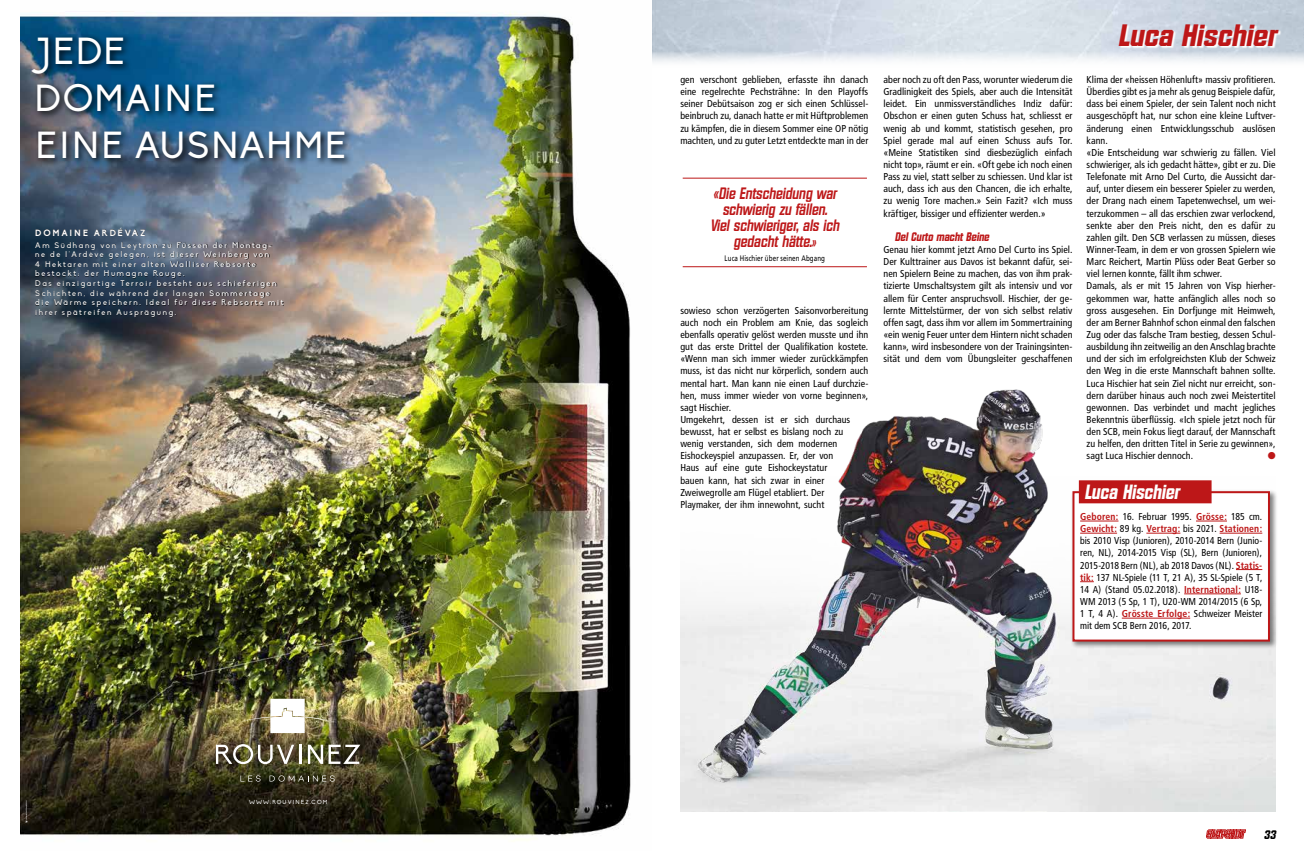
<style>
.page{position:relative;width:1304px;height:851px;background:#fff}
.page>*{position:absolute;margin:0;border:0;box-sizing:border-box;transform-origin:0 0}
.t1{font:37.1px/47px "Biko";letter-spacing:.05em;color:#fff}
.t2{font:italic 700 30px "Diamante";color:#bd1718}
.t3{font:italic 700 20px "Diamante";color:#fff;scale:.9 1}
.t4{font:italic 600 16px/16px "Diamante";color:#bd1718;text-align:center;scale:.89 1}
.t5{font:italic 700 12px "Diamante";color:#bd1718;scale:.9 1}
.t6{font:italic 700 12px "Diamante";color:#000}
.t7{font:condensed 10px/12.1px "Frutiger";letter-spacing:.005em;color:#000;text-align:justify}
.t8{font:10px "Zapf Dingbats ITC";color:#bd1718}
.t9{font:700 9px "Biko";letter-spacing:.2em;color:#fff}
.t10{font:8px/9.6px "Biko";letter-spacing:.2em;color:#fff}
.t11{font:8px "Frutiger LT Std";letter-spacing:.015em;color:#000;scale:.78 1}
.t12{font:5.7px "Biko";letter-spacing:.2em;color:#fff}
.s1{font-size:14px}
.s2{font-weight:700;color:#bd1718}
</style>
<div class="page">
<svg style="left:1206px;top:829px;width:40px;height:9px"></svg>
<img style="left:21px;top:11px;width:610px;height:830px">
<svg style="left:29px;top:34px;width:325px;height:133px;background:#305e84"></svg>
<div style="left:36px;top:228px;width:248px;height:89px;background:#000;opacity:.75"></div>
<img style="left:239px;top:698px;width:98px;height:35px">
<svg style="left:240px;top:775px;width:21px;height:6px"></svg>
<svg style="left:270px;top:775px;width:65px;height:6px"></svg>
<svg style="left:216px;top:744px;width:78px;height:20px"></svg>
<hr style="left:299px;top:744px;width:3px;height:19px;background:#fff">
<svg style="left:308px;top:744px;width:15px;height:19px"></svg>
<svg style="left:329px;top:744px;width:31px;height:19px"></svg>
<svg style="left:25px;top:800px;width:3px;height:22px"></svg>
<svg style="left:1119px;top:24px;width:163px;height:25px"></svg>
<hr style="left:683px;top:178px;width:184px;height:1px;background:#bd1718">
<hr style="left:683px;top:266px;width:184px;height:1px;background:#bd1718">
<img style="left:680px;top:389px;width:596px;height:422px">
<div style="left:1071px;top:489px;width:207px;height:160px;background:#000;opacity:.5"></div>
<div style="left:1073px;top:492px;width:196px;height:148px;background:#fff"></div>
<hr style="left:1080px;top:520px;width:38px;height:1px;background:#bd1718">
<hr style="left:1196px;top:520px;width:31px;height:1px;background:#bd1718">
<hr style="left:1080px;top:533px;width:37px;height:1px;background:#bd1718">
<hr style="left:1146px;top:533px;width:34px;height:1px;background:#bd1718">
<hr style="left:1220px;top:533px;width:42px;height:1px;background:#bd1718">
<svg style="left:1236px;top:569px;width:26px;height:1px"></svg>
<svg style="left:1080px;top:581px;width:14px;height:1px"></svg>
<hr style="left:1184px;top:593px;width:57px;height:1px;background:#bd1718">
<hr style="left:1122px;top:617px;width:68px;height:1px;background:#bd1718">
<div style="left:1072px;top:491px;width:198px;height:150px;border:2px solid #bd1718"></div>
<div style="left:1079px;top:480px;width:133px;height:23px;background:#bd1718"></div>
<h1 class="t1" style="left:35px;top:28px;width:312px">JEDE<br>DOMAINE<br>EINE AUSNAHME</h1>
<p class="t9" style="left:35px;top:227px;width:112px">DOMAINE ARDÉVAZ</p>
<p class="t10" style="left:35px;top:240px;width:250px">Am Südhang von Leytron zu Füssen der Montag&shy;ne de l'Ardève gelegen, ist dieser Weinberg von<br>4 Hektaren mit einer alten Walliser Rebsorte bestockt: der Humagne Rouge.<br>Das einzigartige Terroir besteht aus schieferigen Schichten, die während der langen Sommertage die Wärme speichern. Ideal für diese Rebsorte mit ihrer spätreifen Ausprägung.</p>
<p class="t12" style="left:249px;top:798px;width:80px">WWW.ROUVINEZ.COM</p>
<p class="t7" style="left:680px;top:74px;width:190px">gen verschont geblieben, erfasste ihn danach eine regelrechte Pechsträhne: In den Playoffs seiner Debütsaison zog er sich einen Schlüssel&shy;beinbruch zu, danach hatte er mit Hüftproblemen zu kämpfen, die in diesem Sommer eine OP nötig machten, und zu guter Letzt entdeckte man in der</p>
<h3 class="t4" style="left:710px;top:185px;width:146px">«Die Entscheidung war schwierig zu fällen.<br>Viel schwieriger, als ich gedacht hätte.<span class="s1">»</span></h3>
<p class="t11" style="left:725px;top:253px;width:130px">Luca Hischier über seinen Abgang</p>
<p class="t7" style="left:680px;top:304px;width:190px;text-align:left">sowieso schon verzögerten Saisonvorbereitung auch noch ein Problem am Knie, das sogleich ebenfalls operativ gelöst werden musste und ihn gut das erste Drittel der Qualifikation kostete. «Wenn man sich immer wieder zurückkämpfen muss, ist das nicht nur körperlich, sondern auch mental hart. Man kann nie einen Lauf durchzie&shy;hen, muss immer wieder von vorne beginnen», sagt Hischier.<br>Umgekehrt, dessen ist er sich durchaus bewusst, hat er selbst es bislang noch zu wenig verstanden, sich dem modernen Eishockeyspiel anzupassen. Er, der von<br>Haus auf eine gute Eishockeystatur<br>bauen kann, hat sich zwar in einer Zweiwegrolle am Flügel etabliert. Der<br>Playmaker, der ihm innewohnt, sucht</p>
<p class="t7" style="left:883px;top:74px;width:191px">aber noch zu oft den Pass, worunter wiederum die Gradlinigkeit des Spiels, aber auch die Intensität leidet. Ein unmissverständliches Indiz dafür:<br>Obschon er einen guten Schuss hat, schliesst er wenig ab und kommt, statistisch gesehen, pro Spiel gerade mal auf einen Schuss aufs Tor. «Meine Statistiken sind diesbezüglich einfach nicht top», räumt er ein. «Oft gebe ich noch einen Pass zu viel, statt selber zu schiessen. Und klar ist auch, dass ich aus den Chancen, die ich erhalte, zu wenig Tore machen.» Sein Fazit? «Ich muss kräftiger, bissiger und effizienter werden.»</p>
<p class="t5" style="left:895px;top:229px;width:106px">Del Curto macht Beine</p>
<p class="t7" style="left:883px;top:243px;width:190px">Genau hier kommt jetzt Arno Del Curto ins Spiel.<br>Der Kulttrainer aus Davos ist bekannt dafür, sei&shy;nen Spielern Beine zu machen, das von ihm prak&shy;tizierte Umschaltsystem gilt als intensiv und vor allem für Center anspruchsvoll. Hischier, der ge&shy;lernte Mittelstürmer, der von sich selbst relativ offen sagt, dass ihm vor allem im Sommertraining «ein wenig Feuer unter dem Hintern nicht schaden kann», wird insbesondere von der Trainingsinten&shy;sität und dem vom Übungsleiter geschaffenen</p>
<h2 class="t2" style="left:1118px;top:18px;width:159px">Luca Hischier</h2>
<p class="t7" style="left:1087px;top:74px;width:191px;text-align:left">Klima der «heissen Höhenluft» massiv profitieren.<br>Überdies gibt es ja mehr als genug Beispiele dafür, dass bei einem Spieler, der sein Talent noch nicht ausgeschöpft hat, nur schon eine kleine Luftver&shy;änderung einen Entwicklungsschub auslösen kann.<br>«Die Entscheidung war schwierig zu fällen. Viel schwieriger, als ich gedacht hätte», gibt er zu. Die Telefonate mit Arno Del Curto, die Aussicht dar&shy;auf, unter diesem ein besserer Spieler zu werden, der Drang nach einem Tapetenwechsel, um wei&shy;terzukommen – all das erschien zwar verlockend, senkte aber den Preis nicht, den es dafür zu zahlen gilt. Den SCB verlassen zu müssen, dieses Winner-Team, in dem er von grossen Spielern wie Marc Reichert, Martin Plüss oder Beat Gerber so viel lernen konnte, fällt ihm schwer.<br>Damals, als er mit 15 Jahren von Visp hierher&shy;gekommen war, hatte anfänglich alles noch so gross ausgesehen. Ein Dorfjunge mit Heimweh, der am Berner Bahnhof schon einmal den falschen Zug oder das falsche Tram bestieg, dessen Schul&shy;ausbildung ihn zeitweilig an den Anschlag brachte und der sich im erfolgreichsten Klub der Schweiz den Weg in die erste Mannschaft bahnen sollte.<br>Luca Hischier hat sein Ziel nicht nur erreicht, son&shy;dern darüber hinaus auch noch zwei Meistertitel gewonnen. Das verbindet und macht jegliches Bekenntnis überflüssig. «Ich spiele jetzt noch für den SCB, mein Fokus liegt darauf, der Mannschaft zu helfen, den dritten Titel in Serie zu gewinnen», sagt Luca Hischier dennoch.</p>
<p class="t8" style="left:1268px;top:451px;width:9px">●</p>
<h3 class="t3" style="left:1084px;top:479px;width:107px">Luca Hischier</h3>
<p class="t7" style="left:1080px;top:510px;width:184px"><span class="s2">Geboren:</span> 16. Februar 1995. <span class="s2">Grösse:</span> 185 cm.<br><span class="s2">Gewicht:</span> 89 kg. <span class="s2">Vertrag:</span> bis 2021. <span class="s2">Stationen: </span>bis 2010 Visp (Junioren), 2010-2014 Bern (Junio&shy;ren, NL), 2014-2015 Visp (SL), Bern (Junioren), 2015-2018 Bern (NL), ab 2018 Davos (NL). <span class="s2">Statis&shy;tik:</span> 137 NL-Spiele (11 T, 21 A), 35 SL-Spiele (5 T, 14 A) (Stand 05.02.2018). <span class="s2">International:</span> U18- WM 2013 (5 Sp, 1 T), U20-WM 2014/2015 (6 Sp, 1 T, 4 A). <span class="s2">Grösste Erfolge:</span> Schweizer Meister mit dem SCB Bern 2016, 2017.</p>
<p class="t6" style="left:1264px;top:827px;width:13px">33</p>
</div>
